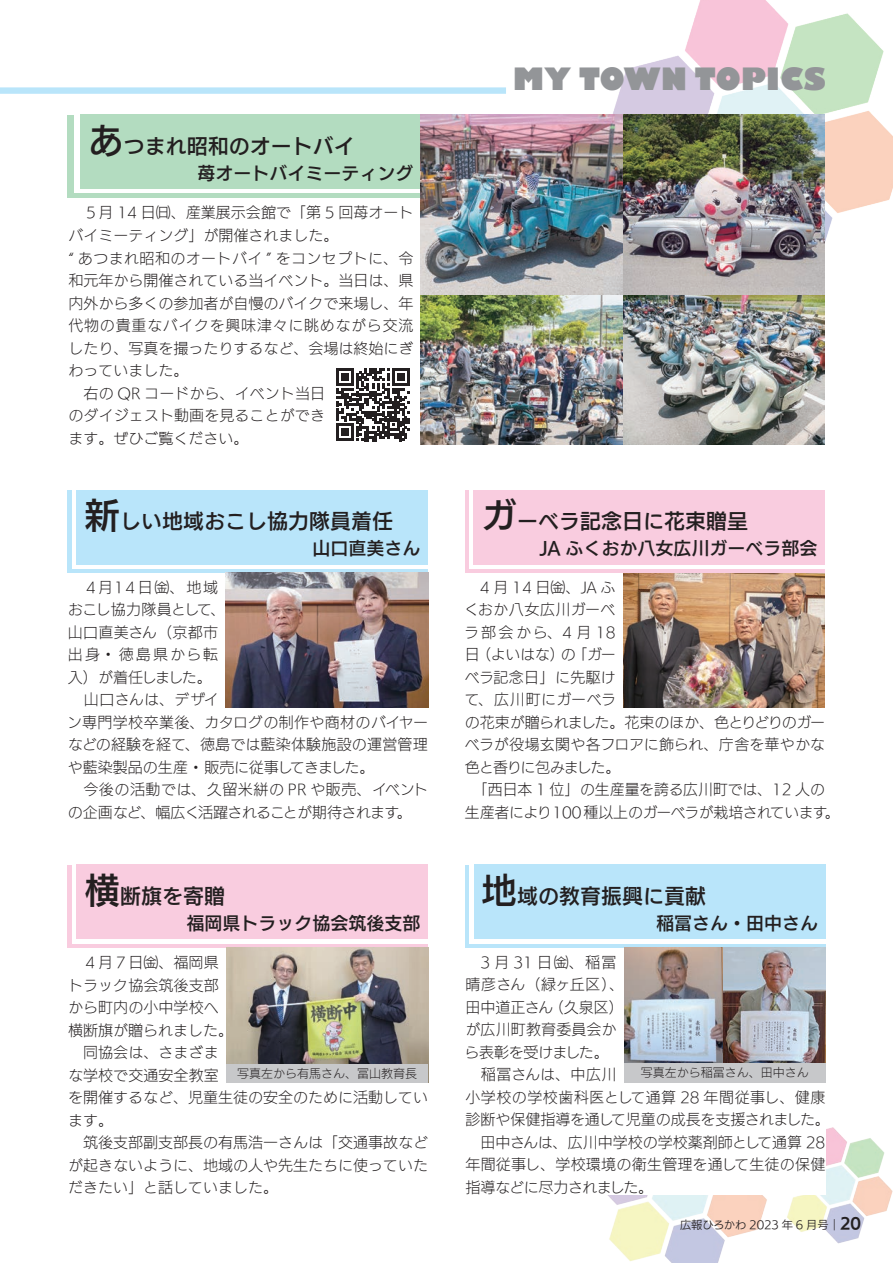
<style>
.page{position:relative;width:893px;height:1263px;background:#fff}
.page>*{position:absolute;margin:0;border:0;box-sizing:border-box;transform-origin:0 0}
.t1{font:800 30px "Gill Sans";color:#939598}
.t2{font:21px "UD Kakugo Small Pr 6 N DB";color:#231f20}
.t3{font:18px "UD Kakugo Small Pr 6 N DB";color:#231f20}
.本文_まちのわだい{font:15px/22.5px "UD Kakugo Small Pr 6 N L";color:#231f20}
.本文{font:12px "UD Kakugo Small Pr 6 N L";color:#231f20}
.おすすめ本作者など{font:11.25px "UD Kakugo Small Pr 6 N R";color:#231f20}
.s1{font-size:36px}
.s2{font-family:"UD Kakugo Small Pr 6 N B";font-size:15px}
</style>
<div class="page">
<img style="left:607px;top:1127px;width:286px;height:136px">
<img style="left:594px;top:0;width:299px;height:242px">
<div style="left:0;top:87px;width:506px;height:7px;background:#b9e5fa"></div>
<div style="left:67px;top:115px;width:758px;height:82px;background:#b3dcc0"></div>
<div style="left:74px;top:115px;width:751px;height:78px;background:#fff"></div>
<div style="left:80px;top:115px;width:745px;height:74px;background:#b3dcc0"></div>
<svg style="left:465px;top:865px;width:361px;height:82px;fill:#b9e5fa"></svg>
<div style="left:469px;top:865px;width:357px;height:78px;background:#fff"></div>
<div style="left:474px;top:865px;width:352px;height:74px;background:#b9e5fa"></div>
<img style="left:623px;top:573px;width:202px;height:134px">
<div style="left:465px;top:954px;width:360px;height:240px;background:#fff"></div>
<svg style="left:465px;top:490px;width:360px;height:83px;fill:#f9ccdf"></svg>
<svg style="left:469px;top:490px;width:356px;height:78px"></svg>
<div style="left:474px;top:490px;width:351px;height:74px;background:#f9ccdf"></div>
<svg style="left:68px;top:865px;width:360px;height:82px;fill:#f9ccdf"></svg>
<div style="left:72px;top:865px;width:356px;height:78px;background:#fff"></div>
<div style="left:77px;top:865px;width:351px;height:74px;background:#f9ccdf"></div>
<svg style="left:68px;top:490px;width:360px;height:83px;fill:#b9e5fa"></svg>
<svg style="left:72px;top:490px;width:356px;height:78px"></svg>
<div style="left:77px;top:490px;width:351px;height:74px;background:#b9e5fa"></div>
<img style="left:226px;top:947px;width:202px;height:116px">
<img style="left:421px;top:115px;width:404px;height:330px">
<svg style="left:337px;top:368px;width:72px;height:73px"></svg>
<div style="left:226px;top:1063px;width:202px;height:19px;background:#c7c8ca"></div>
<img style="left:624px;top:947px;width:100px;height:116px">
<img style="left:724px;top:947px;width:102px;height:116px">
<div style="left:624px;top:1063px;width:202px;height:19px;background:#c7c8ca"></div>
<img style="left:226px;top:573px;width:202px;height:134px">
<p class="t2" style="left:88px;top:134px;width:269px"><span class="s1">あ</span>つまれ昭和のオートバイ</p>
<p class="t3" style="left:197px;top:163px;width:217px">苺オートバイミーティング</p>
<p class="本文_まちのわだい" style="left:69px;top:201px;width:346px;text-indent:15px">５月 14 日㈰、産業展示会館で「第 5 回苺オートバイミーティング」が開催されました。</p>
<p class="本文_まちのわだい" style="left:69px;top:246px;width:346px;text-align:justify">“ あつまれ昭和のオートバイ ” をコンセプトに、令和元年から開催されている当イベント。当日は、県内外から多くの参加者が自慢のバイクで来場し、年代物の貴重なバイクを興味津々に眺めながら交流したり、写真を撮ったりするなど、会場は終始にぎわっていました。</p>
<p class="本文_まちのわだい" style="left:69px;top:381px;width:258px;text-align:justify">　右の QR コードから、イベント当日のダイジェスト動画を見ることができます。ぜひご覧ください。</p>
<p class="t2" style="left:84px;top:509px;width:311px"><span class="s1">新</span>しい地域おこし協力隊員着任</p>
<p class="t3" style="left:312px;top:538px;width:109px">山口直美さん</p>
<p class="本文_まちのわだい" style="left:68px;top:575px;width:159px">　４月１４日㈮、地域おこし協力隊員として、山口直美さん（京都市出身・徳島県から転入）が着任しました。</p>
<p class="本文_まちのわだい" style="left:67px;top:687px;width:362px">　山口さんは、デザイ<br>ン専門学校卒業後、カタログの制作や商材のバイヤーなどの経験を経て、徳島では藍染体験施設の運営管理や藍染製品の生産・販売に従事してきました。</p>
<p class="本文_まちのわだい" style="left:68px;top:777px;width:362px">　今後の活動では、久留米絣の PR や販売、イベントの企画など、幅広く活躍されることが期待されます。</p>
<p class="t1" style="left:513px;top:60px;width:314px">MY TOWN TOPICS</p>
<p class="t2" style="left:481px;top:509px;width:268px"><span class="s1">ガ</span>ーベラ記念日に花束贈呈</p>
<p class="t3" style="left:539px;top:538px;width:280px">JA ふくおか八女広川ガーベラ部会</p>
<p class="本文_まちのわだい" style="left:464px;top:575px;width:363px">　4 月 14 日㈮、JA ふ<br>くおか八女広川ガーベ<br>ラ部会から、4 月 18<br>日（よいはな）の「ガー<br>ベラ記念日」に先駆け<br>て、広川町にガーベラ<br>の花束が贈られました。花束のほか、色とりどりのガーベラが役場玄関や各フロアに飾られ、庁舎を華やかな色と香りに包みました。</p>
<p class="本文_まちのわだい" style="left:465px;top:777px;width:376px">　「西日本 1 位」の生産量を誇る広川町では、12 人の生産者により100種以上のガーベラが栽培されています。</p>
<p class="t2" style="left:84px;top:884px;width:142px"><span class="s1">横</span>断旗を寄贈</p>
<p class="t3" style="left:187px;top:913px;width:235px">福岡県トラック協会筑後支部</p>
<p class="t2" style="left:481px;top:884px;width:226px"><span class="s1">地</span>域の教育振興に貢献</p>
<p class="t3" style="left:656px;top:913px;width:163px">稲冨さん・田中さん</p>
<p class="本文_まちのわだい" style="left:464px;top:950px;width:161px">　3 月 31 日㈮、稲冨晴彦さん（緑ヶ丘区）、田中道正さん（久泉区）が広川町教育委員会から表彰を受けました。</p>
<p class="本文_まちのわだい" style="left:465px;top:1062px;width:366px">　稲冨さんは、中広川<br>小学校の学校歯科医として通算 28 年間従事し、健康診断や保健指導を通して児童の成長を支援されました。</p>
<p class="本文_まちのわだい" style="left:465px;top:1130px;width:362px;text-align:justify">　田中さんは、広川中学校の学校薬剤師として通算 28年間従事し、学校環境の衛生管理を通して生徒の保健指導などに尽力されました。</p>
<p class="本文_まちのわだい" style="left:68px;top:950px;width:166px">　４月７日㈮、福岡県トラック協会筑後支部から町内の小中学校へ横断旗が贈られました。</p>
<p class="本文_まちのわだい" style="left:68px;top:1040px;width:361px">　同協会は、さまざま<br>な学校で交通安全教室<br>を開催するなど、児童生徒の安全のために活動しています。</p>
<p class="本文_まちのわだい" style="left:68px;top:1130px;width:361px;text-align:justify">　筑後支部副支部長の有馬浩一さんは「交通事故などが起きないように、地域の人や先生たちに使っていただきたい」と話していました。</p>
<p class="本文" style="left:237px;top:1062px;width:181px">写真左から有馬さん、冨山教育長</p>
<p class="本文" style="left:641px;top:1061px;width:169px">写真左から稲冨さん、田中さん</p>
<p class="おすすめ本作者など" style="left:680px;top:1219px;width:183px">広報ひろかわ 2023 年 6 月号︱<span class="s2">20</span></p>
</div>
